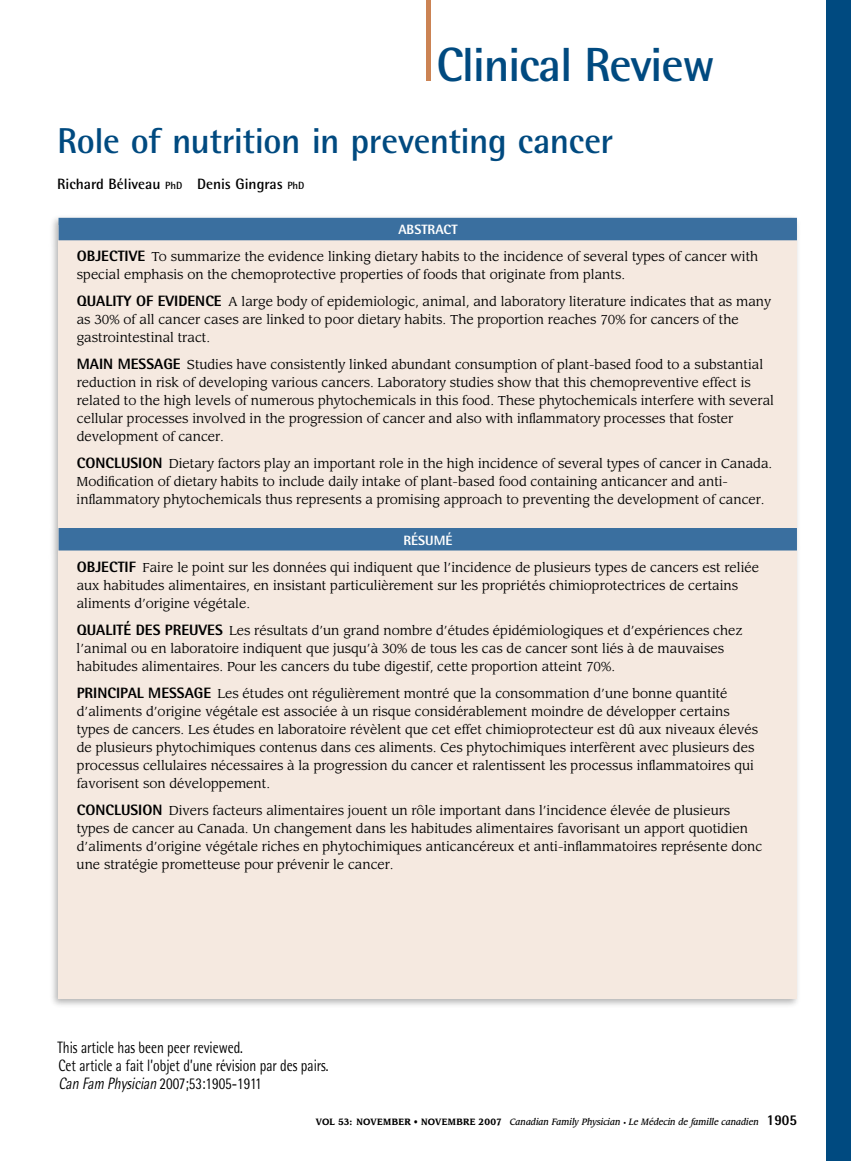
<style>
.page{position:relative;width:851px;height:1161px;background:#fff}
.page>*{position:absolute;margin:0;border:0;box-sizing:border-box;transform-origin:0 0}
.t1{font:700 48px "Rotis Semi Sans Std";letter-spacing:-.03em;color:#004a80}
.t2{font:700 36px "Rotis Semi Sans Std";letter-spacing:-.015em;color:#004a80}
.t3{font:16.5px/18px "Rotis Semi Sans Std";color:#000;scale:.8 1}
.t4{font:700 15px "Rotis Semi Sans Std";color:#000}
.t5{font:800 13.5px "Rotis Semi Sans Std";color:#fff}
.t6{font:12.75px/18px "Leawood Std";color:#000}
.t7{font:italic 500 9px "Leawood Std";color:#000;scale:.9 1}
.s1{font-size:10.5px}
.s2{font-family:"Rotis Semi Sans Std";font-weight:800;font-size:15px}
.s3{font-style:italic}
.s4{font-weight:700;font-style:normal}
.s5{font-style:normal;font-size:6px}
.s6{font-family:"Rotis Semi Sans Std";font-weight:800;font-style:normal;font-size:15px}
</style>
<div class="page">
<div style="left:826px;top:0;width:24px;height:1161px;background:#004a80"></div>
<div style="left:426px;top:0;width:5px;height:81px;background:#cb8354"></div>
<div style="left:48px;top:213px;width:754px;height:797px;background:#000;opacity:.3"></div>
<div style="left:58px;top:225px;width:738px;height:774px;background:#f5e9e0"></div>
<div style="left:58px;top:218px;width:738px;height:22px;background:#3a6f9f"></div>
<div style="left:58px;top:528px;width:738px;height:23px;background:#3a6f9f"></div>
<h1 class="t1" style="left:436px;top:35px;width:280px">Clinical Review</h1>
<h2 class="t2" style="left:57px;top:119px;width:557px">Role of nutrition in preventing cancer</h2>
<p class="t4" style="left:57px;top:175px;width:249px">Richard Béliveau <span class="s1">PhD</span> Denis Gingras <span class="s1">PhD</span></p>
<p class="t5" style="left:398px;top:221px;width:61px">ABSTRACT</p>
<p class="t6" style="left:77px;top:248px;width:683px"><span class="s2">OBJECTIVE</span> To summarize the evidence linking dietary habits to the incidence of several types of cancer with special emphasis on the chemoprotective properties of foods that originate from plants.</p>
<p class="t6" style="left:77px;top:293px;width:695px"><span class="s2">QUALITY OF EVIDENCE</span> A large body of epidemiologic, animal, and laboratory literature indicates that as many as 30% of all cancer cases are linked to poor dietary habits. The proportion reaches 70% for cancers of the gastrointestinal tract.</p>
<p class="t6" style="left:77px;top:356px;width:698px"><span class="s2">MAIN MESSAGE</span> Studies have consistently linked abundant consumption of plant-based food to a substantial reduction in risk of developing various cancers. Laboratory studies show that this chemopreventive effect is related to the high levels of numerous phytochemicals in this food. These phytochemicals interfere with several cellular processes involved in the progression of cancer and also with inflammatory processes that foster development of cancer.</p>
<p class="t6" style="left:77px;top:455px;width:697px"><span class="s2">CONCLUSION</span> Dietary factors play an important role in the high incidence of several types of cancer in Canada.<br>Modification of dietary habits to include daily intake of plant-based food containing anticancer and anti&shy;inflammatory phytochemicals thus represents a promising approach to preventing the development of cancer.</p>
<p class="t5" style="left:403px;top:531px;width:25px">RÉSUM</p>
<p class="t5" style="left:445px;top:531px;width:9px">É</p>
<p class="t6" style="left:77px;top:558px;width:683px"><span class="s2">OBJECTIF</span> Faire le point sur les données qui indiquent que l’incidence de plusieurs types de cancers est reliée aux habitudes alimentaires, en insistant particulièrement sur les propriétés chimioprotectrices de certains aliments d’origine végétale.</p>
<p class="t6" style="left:77px;top:621px;width:667px"><span class="s2">QUALITÉ DES PREUVES</span> Les résultats d’un grand nombre d’études épidémiologiques et d’expériences chez l’animal ou en laboratoire indiquent que jusqu’à 30% de tous les cas de cancer sont liés à de mauvaises habitudes alimentaires. Pour les cancers du tube digestif, cette proportion atteint 70%.</p>
<p class="t6" style="left:77px;top:684px;width:683px"><span class="s2">PRINCIPAL MESSAGE</span> Les études ont régulièrement montré que la consommation d’une bonne quantité d’aliments d’origine végétale est associée à un risque considérablement moindre de développer certains types de cancers. Les études en laboratoire révèlent que cet effet chimioprotecteur est dû aux niveaux élevés de plusieurs phytochimiques contenus dans ces aliments. Ces phytochimiques interfèrent avec plusieurs des processus cellulaires nécessaires à la progression du cancer et ralentissent les processus inflammatoires qui favorisent son développement.</p>
<p class="t6" style="left:77px;top:801px;width:687px"><span class="s2">CONCLUSION</span> Divers facteurs alimentaires jouent un rôle important dans l’incidence élevée de plusieurs types de cancer au Canada. Un changement dans les habitudes alimentaires favorisant un apport quotidien d’aliments d’origine végétale riches en phytochimiques anticancéreux et anti-inflammatoires représente donc une stratégie prometteuse pour prévenir le cancer.</p>
<p class="t3" style="left:58px;top:1038px;width:340px">This article has been peer reviewed.<br>Cet article a fait l’objet d’une révision par des pairs.<br><span class="s3">Can Fam Physician</span> 2007;53:1905-1911</p>
<p class="t7" style="left:316px;top:1116px;width:536px"><span class="s4">VOL 53: NOVEMBER • NOVEMBRE 2007</span> Canadian Family Physician <span class="s5">•</span> Le Médecin de famille canadien <span class="s6">1905</span></p>
</div>
